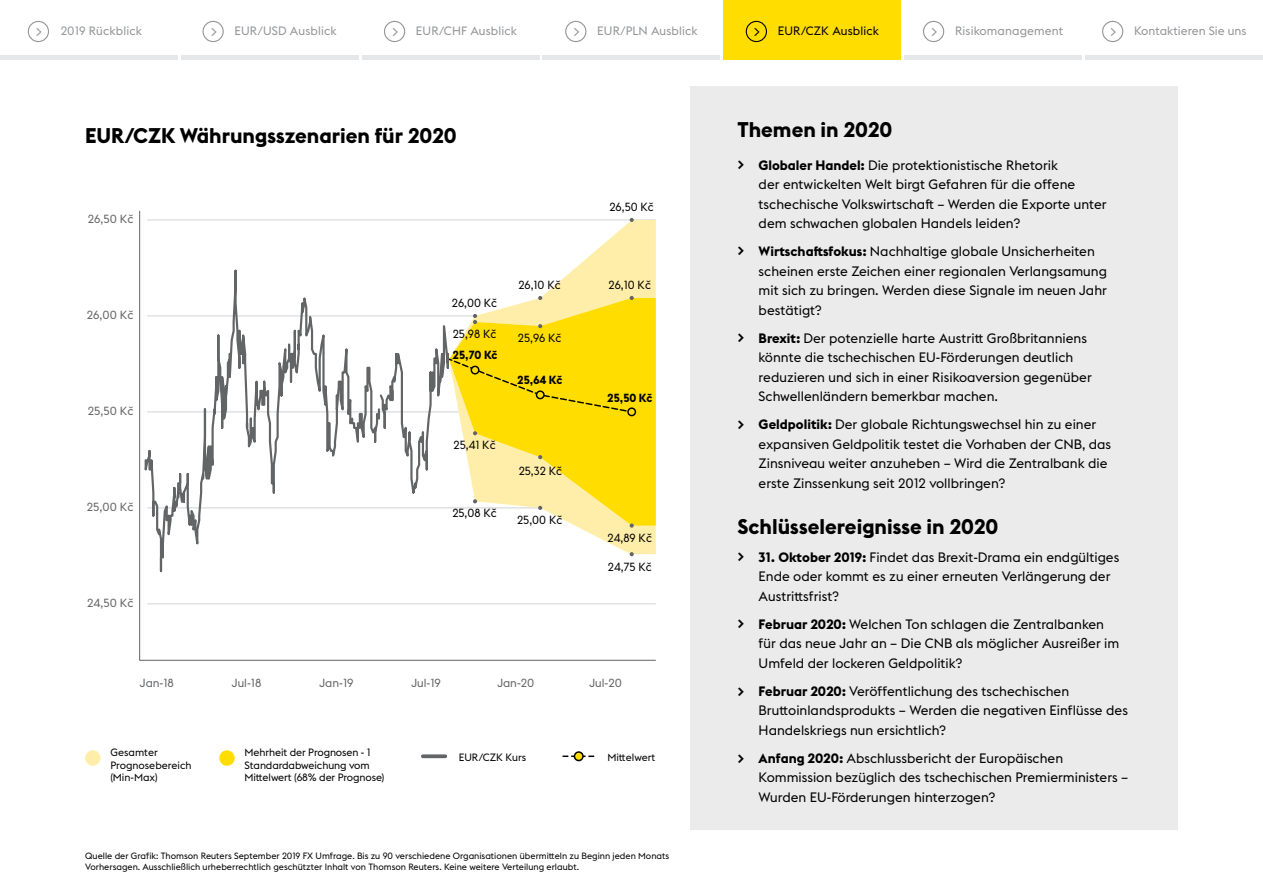
<style>
.page{position:relative;width:1263px;height:893px;background:#fff}
.page>*{position:absolute;margin:0;border:0;box-sizing:border-box;transform-origin:0 0}
.t1{font:700 21px "Euclid WU";color:#000}
.t2{font:700 15px "Euclid WU";color:#000}
.t3{font:13.5px/19.5px "Euclid WU";color:#000}
.t4{font:12px "Euclid WU";letter-spacing:.01em;color:#939598}
.t5{font:12px "Euclid WU";letter-spacing:.01em;color:#000}
.t6{font:11.7px "Euclid WU";color:#000}
.t7{font:11.7px "Euclid WU";color:#636466}
.t8{font:700 11.7px "Euclid WU";color:#000}
.t9{font:10.5px/12.6px "Euclid WU";letter-spacing:-.01em;color:#000}
.t10{font:9px/10.8px "Euclid WU";color:#000}
.s1{font-size:15px}
.s2{font-weight:700}
</style>
<div class="page">
<div style="left:691px;top:86px;width:487px;height:743px;background:#ebebec"></div>
<svg style="left:139px;top:210px;width:517px;height:451px"></svg>
<svg style="left:450px;top:357px;width:183px;height:57px;background:#fad909"></svg>
<svg style="left:473px;top:499px;width:4px;height:4px"></svg>
<svg style="left:473px;top:431px;width:4px;height:4px"></svg>
<svg style="left:473px;top:314px;width:4px;height:10px"></svg>
<div style="left:471px;top:366px;width:8px;height:8px;background:#fd0;border-radius:50%"></div>
<div style="left:471px;top:366px;width:8px;height:8px;border:1px solid #000;border-radius:50%"></div>
<svg style="left:628px;top:408px;width:7px;height:8px"></svg>
<div style="left:627px;top:407px;width:9px;height:9px;border:1px solid #000;border-radius:50%"></div>
<svg style="left:536px;top:391px;width:8px;height:8px"></svg>
<div style="left:536px;top:390px;width:9px;height:9px;border:1px solid #000;border-radius:50%"></div>
<svg style="left:538px;top:506px;width:4px;height:4px"></svg>
<svg style="left:538px;top:455px;width:4px;height:4px"></svg>
<svg style="left:538px;top:324px;width:4px;height:4px"></svg>
<svg style="left:538px;top:296px;width:4px;height:4px"></svg>
<svg style="left:630px;top:552px;width:4px;height:4px"></svg>
<svg style="left:630px;top:523px;width:4px;height:5px"></svg>
<svg style="left:630px;top:296px;width:4px;height:4px"></svg>
<svg style="left:630px;top:218px;width:4px;height:4px"></svg>
<svg style="left:143px;top:240px;width:307px;height:335px"></svg>
<div style="left:85px;top:750px;width:16px;height:16px;background:#fea;border-radius:50%"></div>
<div style="left:219px;top:750px;width:16px;height:16px;background:#fd0;border-radius:50%"></div>
<svg style="left:423px;top:754px;width:22px;height:4px"></svg>
<svg style="left:562px;top:755px;width:32px;height:2px"></svg>
<div style="left:574px;top:752px;width:9px;height:8px;background:#fd0;border-radius:50%"></div>
<div style="left:574px;top:751px;width:10px;height:10px;border:2px solid #000;border-radius:50%"></div>
<div style="left:724px;top:0;width:177px;height:60px;background:#fd0"></div>
<hr style="left:181px;top:56px;width:177px;height:4px;background:#e6e7e8">
<hr style="left:362px;top:56px;width:177px;height:4px;background:#e6e7e8">
<hr style="left:543px;top:56px;width:177px;height:4px;background:#e6e7e8">
<hr style="left:905px;top:56px;width:177px;height:4px;background:#e6e7e8">
<hr style="left:1086px;top:56px;width:177px;height:4px;background:#e6e7e8">
<div style="left:202px;top:21px;width:22px;height:21px;border:1px solid #939598;border-radius:50%"></div>
<div style="left:384px;top:21px;width:21px;height:21px;border:1px solid #939598;border-radius:50%"></div>
<div style="left:565px;top:21px;width:21px;height:21px;border:1px solid #939598;border-radius:50%"></div>
<div style="left:746px;top:21px;width:21px;height:21px;border:1px solid #000;border-radius:50%"></div>
<div style="left:923px;top:21px;width:21px;height:21px;border:1px solid #939598;border-radius:50%"></div>
<div style="left:1102px;top:21px;width:21px;height:21px;border:1px solid #939598;border-radius:50%"></div>
<hr style="left:0;top:56px;width:177px;height:4px;background:#e6e7e8">
<div style="left:28px;top:21px;width:21px;height:21px;border:1px solid #939598;border-radius:50%"></div>
<p class="t4" style="left:36px;top:24px;width:108px"><span class="s1">&gt;</span> 2019 Rückblick</p>
<p class="t4" style="left:210px;top:24px;width:128px"><span class="s1">&gt;</span> EUR/USD Ausblick</p>
<p class="t4" style="left:392px;top:24px;width:127px"><span class="s1">&gt;</span> EUR/CHF Ausblick</p>
<p class="t4" style="left:573px;top:24px;width:126px"><span class="s1">&gt;</span> EUR/PLN Ausblick</p>
<p class="t5" style="left:754px;top:24px;width:127px"><span class="s1">&gt;</span> EUR/CZK Ausblick</p>
<p class="t4" style="left:931px;top:24px;width:134px"><span class="s1">&gt;</span> Risikomanagement</p>
<p class="t4" style="left:1110px;top:24px;width:138px"><span class="s1">&gt;</span> Kontaktieren Sie uns</p>
<h1 class="t1" style="left:85px;top:124px;width:373px">EUR/CZK Währungsszenarien für 2020</h1>
<h1 class="t1" style="left:737px;top:118px;width:156px">Themen in 2020</h1>
<p class="t3" style="left:759px;top:155px;width:350px"><span class="s2">Globaler Handel:</span> Die protektionistische Rhetorik<br>der entwickelten Welt birgt Gefahren für die offene tschechische Volkswirtschaft – Werden die Exporte unter dem schwachen globalen Handels leiden?</p>
<p class="t3" style="left:759px;top:242px;width:350px"><span class="s2">Wirtschaftsfokus:</span> Nachhaltige globale Unsicherheiten scheinen erste Zeichen einer regionalen Verlangsamung mit sich zu bringen. Werden diese Signale im neuen Jahr bestätigt?</p>
<p class="t3" style="left:759px;top:328px;width:335px"><span class="s2">Brexit:</span> Der potenzielle harte Austritt Großbritanniens könnte die tschechischen EU-Förderungen deutlich reduzieren und sich in einer Risikoaversion gegenüber Schwellenländern bemerkbar machen.</p>
<p class="t3" style="left:759px;top:415px;width:354px"><span class="s2">Geldpolitik:</span> Der globale Richtungswechsel hin zu einer expansiven Geldpolitik testet die Vorhaben der CNB, das Zinsniveau weiter anzuheben – Wird die Zentralbank die erste Zinssenkung seit 2012 vollbringen?</p>
<h1 class="t1" style="left:737px;top:514px;width:262px">Schlüsselereignisse in 2020</h1>
<p class="t3" style="left:759px;top:547px;width:362px"><span class="s2">31. Oktober 2019:</span> Findet das Brexit-Drama ein endgültiges<br>Ende oder kommt es zu einer erneuten Verlängerung der<br>Austrittsfrist?</p>
<p class="t3" style="left:759px;top:614px;width:362px"><span class="s2">Februar 2020:</span> Welchen Ton schlagen die Zentralbanken für das neue Jahr an – Die CNB als möglicher Ausreißer im<br>Umfeld der lockeren Geldpolitik?</p>
<p class="t3" style="left:759px;top:681px;width:371px"><span class="s2">Februar 2020:</span> Veröffentlichung des tschechischen<br>Bruttoinlandsprodukts – Werden die negativen Einflüsse des<br>Handelskriegs nun ersichtlich?</p>
<p class="t3" style="left:759px;top:748px;width:371px"><span class="s2">Anfang 2020:</span> Abschlussbericht der Europäischen<br>Kommission bezüglich des tschechischen Premierministers –<br>Wurden EU-Förderungen hinterzogen?</p>
<p class="t2" style="left:737px;top:155px;width:8px">&gt;</p>
<p class="t6" style="left:609px;top:200px;width:46px">26,50 Kč</p>
<p class="t7" style="left:88px;top:212px;width:47px">26,50 Kč</p>
<p class="t2" style="left:737px;top:241px;width:8px">&gt;</p>
<p class="t6" style="left:518px;top:278px;width:44px">26,10 Kč</p>
<p class="t6" style="left:609px;top:278px;width:44px">26,10 Kč</p>
<p class="t6" style="left:452px;top:296px;width:47px">26,00 Kč</p>
<p class="t7" style="left:87px;top:308px;width:48px">26,00 Kč</p>
<p class="t6" style="left:453px;top:328px;width:45px">25,98 Kč</p>
<p class="t6" style="left:518px;top:331px;width:45px">25,96 Kč</p>
<p class="t2" style="left:737px;top:328px;width:8px">&gt;</p>
<p class="t8" style="left:452px;top:348px;width:46px">25,70 Kč</p>
<p class="t8" style="left:517px;top:373px;width:47px">25,64 Kč</p>
<p class="t8" style="left:607px;top:391px;width:47px">25,50 Kč</p>
<p class="t7" style="left:88px;top:404px;width:47px">25,50 Kč</p>
<p class="t2" style="left:737px;top:415px;width:8px">&gt;</p>
<p class="t6" style="left:453px;top:438px;width:44px">25,41 Kč</p>
<p class="t6" style="left:519px;top:464px;width:45px">25,32 Kč</p>
<p class="t7" style="left:87px;top:500px;width:48px">25,00 Kč</p>
<p class="t6" style="left:452px;top:506px;width:46px">25,08 Kč</p>
<p class="t6" style="left:517px;top:513px;width:47px">25,00 Kč</p>
<p class="t6" style="left:608px;top:531px;width:46px">24,89 Kč</p>
<p class="t2" style="left:737px;top:547px;width:8px">&gt;</p>
<p class="t6" style="left:608px;top:560px;width:45px">24,75 Kč</p>
<p class="t7" style="left:87px;top:596px;width:48px">24,50 Kč</p>
<p class="t2" style="left:737px;top:614px;width:8px">&gt;</p>
<p class="t7" style="left:140px;top:676px;width:36px">Jan-18</p>
<p class="t7" style="left:232px;top:676px;width:31px">Jul-18</p>
<p class="t7" style="left:319px;top:676px;width:36px">Jan-19</p>
<p class="t7" style="left:411px;top:676px;width:31px">Jul-19</p>
<p class="t7" style="left:497px;top:676px;width:39px">Jan-20</p>
<p class="t7" style="left:589px;top:676px;width:34px">Jul-20</p>
<p class="t2" style="left:737px;top:682px;width:8px">&gt;</p>
<p class="t9" style="left:110px;top:746px;width:83px">Gesamter<br>Prognosebereich (Min-Max)</p>
<p class="t9" style="left:459px;top:751px;width:69px">EUR/CZK Kurs</p>
<p class="t9" style="left:607px;top:751px;width:50px">Mittelwert</p>
<p class="t9" style="left:245px;top:746px;width:141px">Mehrheit der Prognosen - 1<br>Standardabweichung vom<br>Mittelwert (68% der Prognose)</p>
<p class="t2" style="left:737px;top:749px;width:8px">&gt;</p>
<p class="t10" style="left:85px;top:850px;width:585px">Quelle der Grafik: Thomson Reuters September 2019 FX Umfrage. Bis zu 90 verschiedene Organisationen übermitteln zu Beginn jeden Monats<br>Vorhersagen. Ausschließlich urheberrechtlich geschützter Inhalt von Thomson Reuters. Keine weitere Verteilung erlaubt.</p>
</div>
